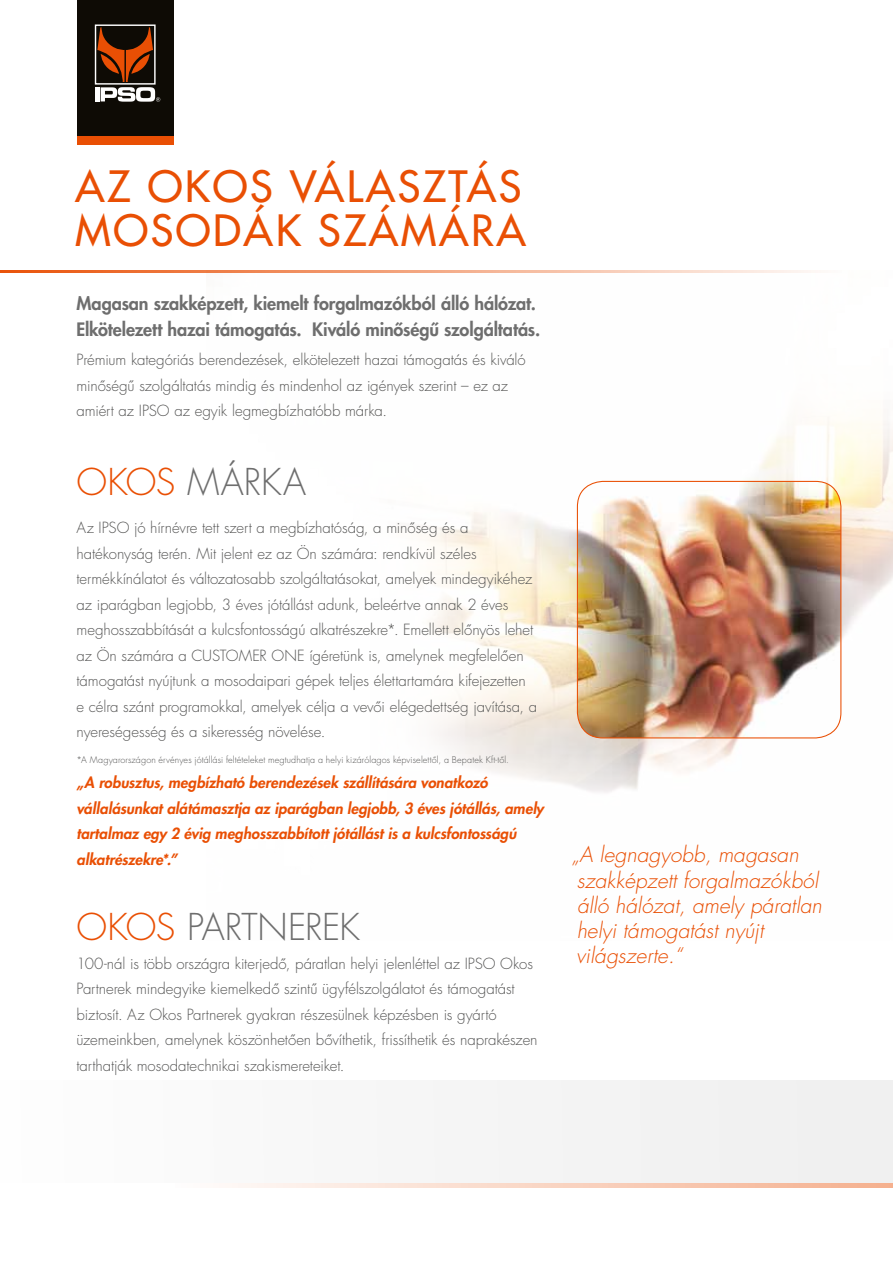
<style>
.page{position:relative;width:893px;height:1263px;background:#fff}
.page>*{position:absolute;margin:0;border:0;box-sizing:border-box;transform-origin:0 0}
.t1{font:500 42px/44.4px "Futura Std";letter-spacing:.06em;color:#e94f04}
.t2{font:300 36px "Futura Std";letter-spacing:-.01em;color:#6e6e6e}
.t3{font:italic 300 21px/25.2px "Futura Std";color:#e94f04}
.t4{font:800 18px/26.5px "Futura LT Pro";letter-spacing:-.005em;color:#6e6e6e}
.t5{font:300 15px/25.5px "Futura LT Pro";letter-spacing:-.005em;color:#565655}
.t6{font:italic 800 15px/25.5px "Futura LT Pro";color:#e94f04}
.t7{font:300 9px "Futura LT Pro";letter-spacing:.015em;color:#565655}
.s1{color:#e94f04}
</style>
<div class="page">
<div style="left:0;top:1081px;width:893px;height:102px;background:#f5f5f5"></div>
<svg style="left:232px;top:1183px;width:661px;height:4px;background:#f9d3c1"></svg>
<div style="left:77px;top:0;width:96px;height:136px;background:#0e0b05"></div>
<div style="left:77px;top:136px;width:96px;height:8px;background:#e94f04"></div>
<svg style="left:94px;top:24px;width:66px;height:78px"></svg>
<img style="left:427px;top:417px;width:466px;height:376px">
<img style="left:577px;top:481px;width:264px;height:257px">
<div style="left:577px;top:481px;width:264px;height:257px;border:1px solid #e94f04;border-radius:26px"></div>
<hr style="left:0;top:270px;width:841px;height:3px;background:#e94f04">
<h1 class="t1" style="left:75px;top:164px;width:452px">AZ OKOS VÁLASZTÁS<br>MOSODÁK SZÁMÁRA</h1>
<p class="t4" style="left:77px;top:289px;width:465px">Magasan szakképzett, kiemelt forgalmazókból álló hálózat.<br>Elkötelezett hazai támogatás. Kiváló minőségű szolgáltatás.</p>
<p class="t5" style="left:77px;top:347px;width:451px">Prémium kategóriás berendezések, elkötelezett hazai támogatás és kiváló minőségű szolgáltatás mindig és mindenhol az igények szerint – ez az amiért az IPSO az egyik legmegbízhatóbb márka.</p>
<h2 class="t2" style="left:77px;top:460px;width:231px"><span class="s1">OKOS</span> MÁRKA</h2>
<p class="t5" style="left:77px;top:515px;width:462px">Az IPSO jó hírnévre tett szert a megbízhatóság, a minőség és a hatékonyság terén. Mit jelent ez az Ön számára: rendkívül széles termékkínálatot és változatosabb szolgáltatásokat, amelyek mindegyikéhez az iparágban legjobb, 3 éves jótállást adunk, beleértve annak 2 éves meghosszabbítását a kulcsfontosságú alkatrészekre*. Emellett előnyös lehet az Ön számára a CUSTOMER ONE ígéretünk is, amelynek megfelelően támogatást nyújtunk a mosodaipari gépek teljes élettartamára kifejezetten e célra szánt programokkal, amelyek célja a vevői elégedettség javítása, a nyereségesség és a sikeresség növelése.</p>
<p class="t7" style="left:77px;top:753px;width:434px">*A Magyarországon érvényes jótállási feltételeket megtudhatja a helyi kizárólagos képviselettől, a Bepatek Kft-től.</p>
<p class="t6" style="left:77px;top:769px;width:469px">„A robusztus, megbízható berendezések szállítására vonatkozó vállalásunkat alátámasztja az iparágban legjobb, 3 éves jótállás, amely tartalmaz egy 2 évig meghosszabbított jótállást is a kulcsfontosságú alkatrészekre*.”</p>
<h2 class="t2" style="left:77px;top:904px;width:285px"><span class="s1">OKOS</span> PARTNEREK</h2>
<p class="t5" style="left:77px;top:951px;width:463px">100-nál is több országra kiterjedő, páratlan helyi jelenléttel az IPSO Okos Partnerek mindegyike kiemelkedő szintű ügyfélszolgálatot és támogatást biztosít. Az Okos Partnerek gyakran részesülnek képzésben is gyártó üzemeinkben, amelynek köszönhetően bővíthetik, frissíthetik és naprakészen tarthatják mosodatechnikai szakismereteiket.</p>
<h3 class="t3" style="left:571px;top:843px;width:252px">„A legnagyobb, magasan szakképzett forgalmazókból álló hálózat, amely páratlan helyi támogatást nyújt világszerte.“</h3>
</div>
